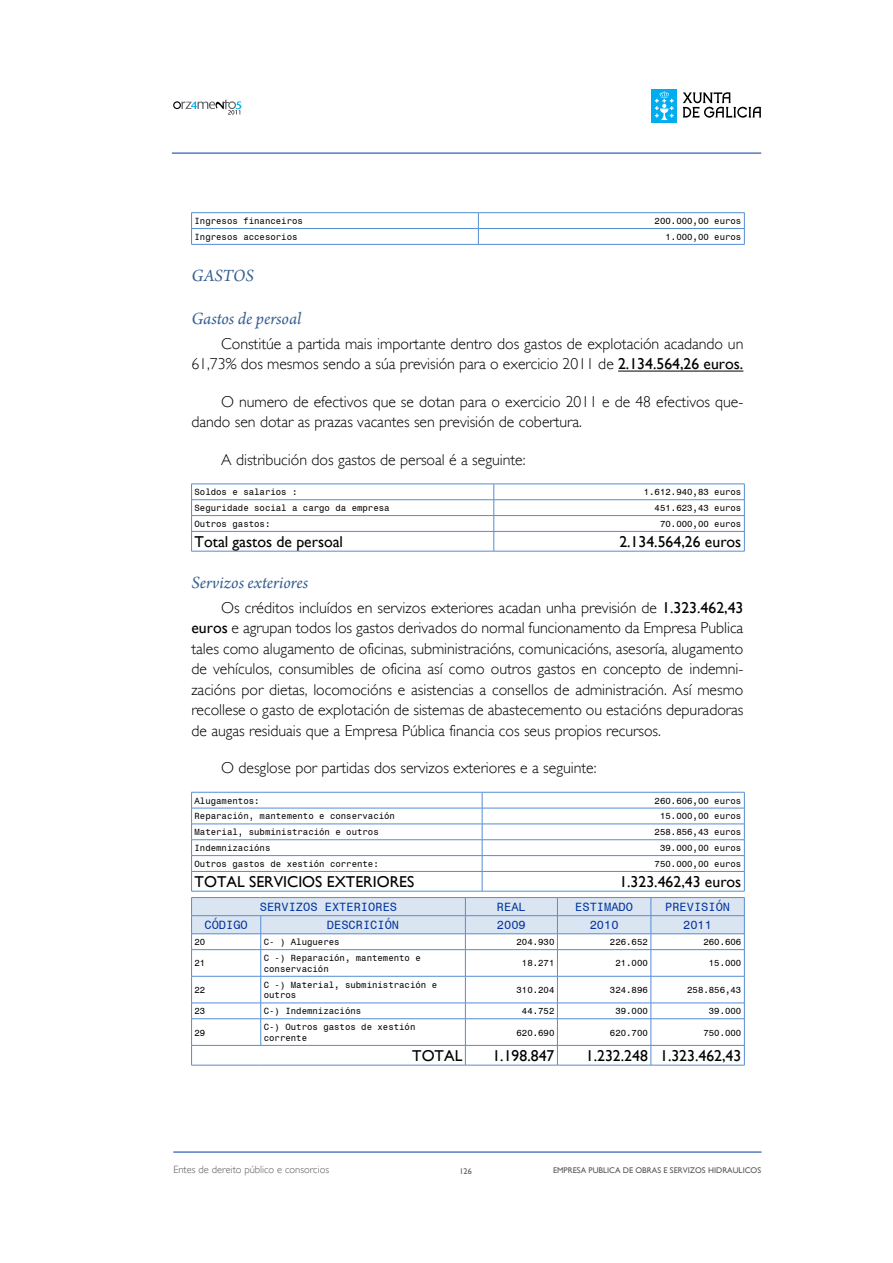
<style>
.page{position:relative;width:893px;height:1263px;background:#fff}
.page>*{position:absolute;margin:0;border:0;box-sizing:border-box;transform-origin:0 0}
.t1{font:italic 18px "Arno Pro";color:#365f91}
.t2{font:300 15.75px/20.4px "Gill Sans";color:#000;text-align:right}
.t3{font:15.75px "Gill Sans";color:#000}
.t4{font:12px "Monospace 821 BT";color:#00359e}
.t5{font:300 10.5px "Gill Sans";color:#58595b}
.t6{font:9px/10.8px "Monospace 821 BT";color:#000}
.t7{font:8.25px "Gill Sans";color:#58595b}
.s1{font-weight:400}
</style>
<div class="page">
<svg style="left:173px;top:99px;width:68px;height:16px"></svg>
<div style="left:651px;top:89px;width:26px;height:34px;background:#00aeef"></div>
<svg style="left:655px;top:91px;width:19px;height:29px"></svg>
<svg style="left:683px;top:92px;width:78px;height:26px"></svg>
<hr style="left:172px;top:153px;width:589px;height:1px;background:#003a9e">
<hr style="left:173px;top:1152px;width:588px;height:1px;background:#003a9e">
<hr style="left:618px;top:371px;width:125px;height:1px;background:#000">
<hr style="left:478px;top:212px;width:266px;height:1px;background:#548dd4">
<hr style="left:478px;top:228px;width:266px;height:1px;background:#548dd4">
<svg style="left:744px;top:213px;width:1px;height:31px"></svg>
<hr style="left:478px;top:244px;width:266px;height:1px;background:#548dd4">
<hr style="left:191px;top:212px;width:287px;height:1px;background:#548dd4">
<hr style="left:191px;top:228px;width:287px;height:1px;background:#548dd4">
<svg style="left:191px;top:213px;width:1px;height:31px"></svg>
<svg style="left:478px;top:213px;width:1px;height:31px"></svg>
<hr style="left:191px;top:244px;width:287px;height:1px;background:#548dd4">
<hr style="left:494px;top:484px;width:250px;height:1px;background:#548dd4">
<hr style="left:494px;top:499px;width:250px;height:1px;background:#548dd4">
<hr style="left:494px;top:515px;width:250px;height:1px;background:#548dd4">
<hr style="left:494px;top:531px;width:250px;height:1px;background:#548dd4">
<svg style="left:744px;top:484px;width:1px;height:67px"></svg>
<hr style="left:494px;top:551px;width:250px;height:1px;background:#548dd4">
<hr style="left:191px;top:484px;width:303px;height:1px;background:#548dd4">
<hr style="left:191px;top:499px;width:303px;height:1px;background:#548dd4">
<hr style="left:191px;top:515px;width:303px;height:1px;background:#548dd4">
<hr style="left:191px;top:531px;width:303px;height:1px;background:#548dd4">
<svg style="left:191px;top:484px;width:1px;height:67px"></svg>
<svg style="left:494px;top:484px;width:1px;height:67px"></svg>
<hr style="left:191px;top:551px;width:303px;height:1px;background:#548dd4">
<hr style="left:482px;top:792px;width:262px;height:1px;background:#548dd4">
<hr style="left:482px;top:808px;width:262px;height:1px;background:#548dd4">
<hr style="left:482px;top:824px;width:262px;height:1px;background:#548dd4">
<hr style="left:482px;top:839px;width:262px;height:1px;background:#548dd4">
<hr style="left:482px;top:855px;width:262px;height:1px;background:#548dd4">
<hr style="left:482px;top:871px;width:262px;height:1px;background:#548dd4">
<svg style="left:744px;top:792px;width:1px;height:99px"></svg>
<hr style="left:482px;top:891px;width:262px;height:1px;background:#548dd4">
<hr style="left:191px;top:792px;width:291px;height:1px;background:#548dd4">
<hr style="left:191px;top:808px;width:291px;height:1px;background:#548dd4">
<hr style="left:191px;top:824px;width:291px;height:1px;background:#548dd4">
<hr style="left:191px;top:839px;width:291px;height:1px;background:#548dd4">
<hr style="left:191px;top:855px;width:291px;height:1px;background:#548dd4">
<hr style="left:191px;top:871px;width:291px;height:1px;background:#548dd4">
<svg style="left:191px;top:792px;width:1px;height:99px"></svg>
<svg style="left:482px;top:792px;width:1px;height:99px"></svg>
<hr style="left:191px;top:891px;width:291px;height:1px;background:#548dd4">
<hr style="left:191px;top:1065px;width:70px;height:1px;background:#548dd4">
<hr style="left:261px;top:1065px;width:204px;height:1px;background:#548dd4">
<hr style="left:465px;top:1065px;width:92px;height:1px;background:#548dd4">
<hr style="left:557px;top:1065px;width:94px;height:1px;background:#548dd4">
<hr style="left:651px;top:1065px;width:93px;height:1px;background:#548dd4">
<svg style="left:191px;top:897px;width:554px;height:168px"></svg>
<hr style="left:261px;top:1045px;width:204px;height:1px;background:#548dd4">
<p class="t6" style="left:195px;top:215px;width:110px">Ingresos financeiros</p>
<p class="t6" style="left:655px;top:215px;width:88px">200.000,00 euros</p>
<p class="t6" style="left:195px;top:231px;width:104px">Ingresos accesorios</p>
<p class="t6" style="left:665px;top:231px;width:77px">1.000,00 euros</p>
<p class="t1" style="left:191px;top:266px;width:64px">GASTOS</p>
<p class="t1" style="left:191px;top:308px;width:111px">Gastos de persoal</p>
<p class="t2" style="left:191px;top:334px;width:554px">Constitúe a partida mais importante dentro dos gastos de explotación acadando un<br>61,73% dos mesmos sendo a súa previsión para o exercicio 2011 de <span class="s1">2.134.564,26 euros.</span></p>
<p class="t2" style="left:191px;top:392px;width:554px;text-align:left;text-indent:30px">O numero de efectivos que se dotan para o exercicio 2011 e de 48 efectivos que&shy;dando sen dotar as prazas vacantes sen previsión de cobertura.</p>
<p class="t2" style="left:221px;top:450px;width:306px">A distribución dos gastos de persoal é a seguinte:</p>
<p class="t6" style="left:195px;top:486px;width:104px">Soldos e salarios :</p>
<p class="t6" style="left:644px;top:486px;width:99px">1.612.940,83 euros</p>
<p class="t6" style="left:195px;top:502px;width:197px">Seguridade social a cargo da empresa</p>
<p class="t6" style="left:655px;top:502px;width:88px">451.623,43 euros</p>
<p class="t6" style="left:195px;top:518px;width:77px">Outros gastos:</p>
<p class="t6" style="left:660px;top:518px;width:83px">70.000,00 euros</p>
<p class="t3" style="left:195px;top:532px;width:150px">Total gastos de persoal</p>
<p class="t3" style="left:619px;top:532px;width:124px">2.134.564,26 euros</p>
<p class="t1" style="left:191px;top:572px;width:118px">Servizos exteriores</p>
<p class="t2" style="left:191px;top:598px;width:554px;text-align:justify;text-indent:30px">Os créditos incluídos en servizos exteriores acadan unha previsión de <span class="s1">1.323.462,43 euros</span> e agrupan todos los gastos derivados do normal funcionamento da Empresa Publica tales como alugamento de oficinas, subministracións, comunicacións, asesoría, alugamento de vehículos, consumibles de oficina así como outros gastos en concepto de indemni&shy;zacións por dietas, locomocións e asistencias a consellos de administración. Así mesmo recollese o gasto de explotación de sistemas de abastecemento ou estacións depuradoras de augas residuais que a Empresa Pública financia cos seus propios recursos.</p>
<p class="t2" style="left:221px;top:758px;width:377px">O desglose por partidas dos servizos exteriores e a seguinte:</p>
<p class="t6" style="left:195px;top:795px;width:67px">Alugamentos:</p>
<p class="t6" style="left:655px;top:795px;width:88px">260.606,00 euros</p>
<p class="t6" style="left:195px;top:811px;width:202px">Reparación, mantemento e conservación</p>
<p class="t6" style="left:660px;top:811px;width:83px">15.000,00 euros</p>
<p class="t6" style="left:195px;top:826px;width:186px">Material, subministración e outros</p>
<p class="t6" style="left:655px;top:826px;width:88px">258.856,43 euros</p>
<p class="t6" style="left:195px;top:842px;width:77px">Indemnizacións</p>
<p class="t6" style="left:660px;top:842px;width:83px">39.000,00 euros</p>
<p class="t6" style="left:195px;top:858px;width:186px">Outros gastos de xestión corrente:</p>
<p class="t6" style="left:655px;top:858px;width:88px">750.000,00 euros</p>
<p class="t3" style="left:195px;top:872px;width:221px">TOTAL SERVICIOS EXTERIORES</p>
<p class="t3" style="left:619px;top:872px;width:124px">1.323.462,43 euros</p>
<p class="t4" style="left:260px;top:900px;width:139px">SERVIZOS EXTERIORES</p>
<p class="t4" style="left:497px;top:900px;width:30px">REAL</p>
<p class="t4" style="left:575px;top:900px;width:59px">ESTIMADO</p>
<p class="t4" style="left:665px;top:900px;width:67px">PREVISIÓN</p>
<p class="t4" style="left:204px;top:918px;width:45px">CÓDIGO</p>
<p class="t4" style="left:327px;top:918px;width:74px">DESCRICIÓN</p>
<p class="t4" style="left:497px;top:918px;width:30px">2009</p>
<p class="t4" style="left:590px;top:918px;width:30px">2010</p>
<p class="t4" style="left:683px;top:918px;width:30px">2011</p>
<p class="t6" style="left:195px;top:936px;width:12px">20</p>
<p class="t6" style="left:264px;top:936px;width:77px">C- ) Alugueres</p>
<p class="t6" style="left:516px;top:936px;width:39px">204.930</p>
<p class="t6" style="left:610px;top:936px;width:39px">226.652</p>
<p class="t6" style="left:703px;top:936px;width:39px">260.606</p>
<p class="t6" style="left:195px;top:958px;width:12px">21</p>
<p class="t6" style="left:264px;top:952px;width:159px">C -) Reparación, mantemento e conservación</p>
<p class="t6" style="left:522px;top:958px;width:34px">18.271</p>
<p class="t6" style="left:615px;top:958px;width:34px">21.000</p>
<p class="t6" style="left:709px;top:958px;width:34px">15.000</p>
<p class="t6" style="left:195px;top:984px;width:12px">22</p>
<p class="t6" style="left:264px;top:979px;width:175px">C -) Material, subministración e outros</p>
<p class="t6" style="left:516px;top:984px;width:39px">310.204</p>
<p class="t6" style="left:610px;top:984px;width:39px">324.896</p>
<p class="t6" style="left:687px;top:984px;width:56px">258.856,43</p>
<p class="t6" style="left:195px;top:1005px;width:12px">23</p>
<p class="t6" style="left:264px;top:1005px;width:99px">C-) Indemnizacións</p>
<p class="t6" style="left:522px;top:1005px;width:34px">44.752</p>
<p class="t6" style="left:615px;top:1005px;width:34px">39.000</p>
<p class="t6" style="left:709px;top:1005px;width:34px">39.000</p>
<p class="t6" style="left:195px;top:1027px;width:12px">29</p>
<p class="t6" style="left:264px;top:1021px;width:153px">C-) Outros gastos de xestión corrente</p>
<p class="t6" style="left:516px;top:1027px;width:39px">620.690</p>
<p class="t6" style="left:610px;top:1027px;width:39px">620.700</p>
<p class="t6" style="left:703px;top:1027px;width:39px">750.000</p>
<p class="t3" style="left:412px;top:1046px;width:52px">TOTAL</p>
<p class="t3" style="left:492px;top:1046px;width:64px">1.198.847</p>
<p class="t3" style="left:586px;top:1046px;width:157px">1.232.248 1.323.462,43</p>
<p class="t5" style="left:173px;top:1164px;width:157px">Entes de dereito público e consorcios</p>
<p class="t7" style="left:459px;top:1166px;width:14px">126</p>
<p class="t7" style="left:553px;top:1165px;width:210px">EMPRESA PUBLICA DE OBRAS E SERVIZOS HIDRAULICOS</p>
</div>
